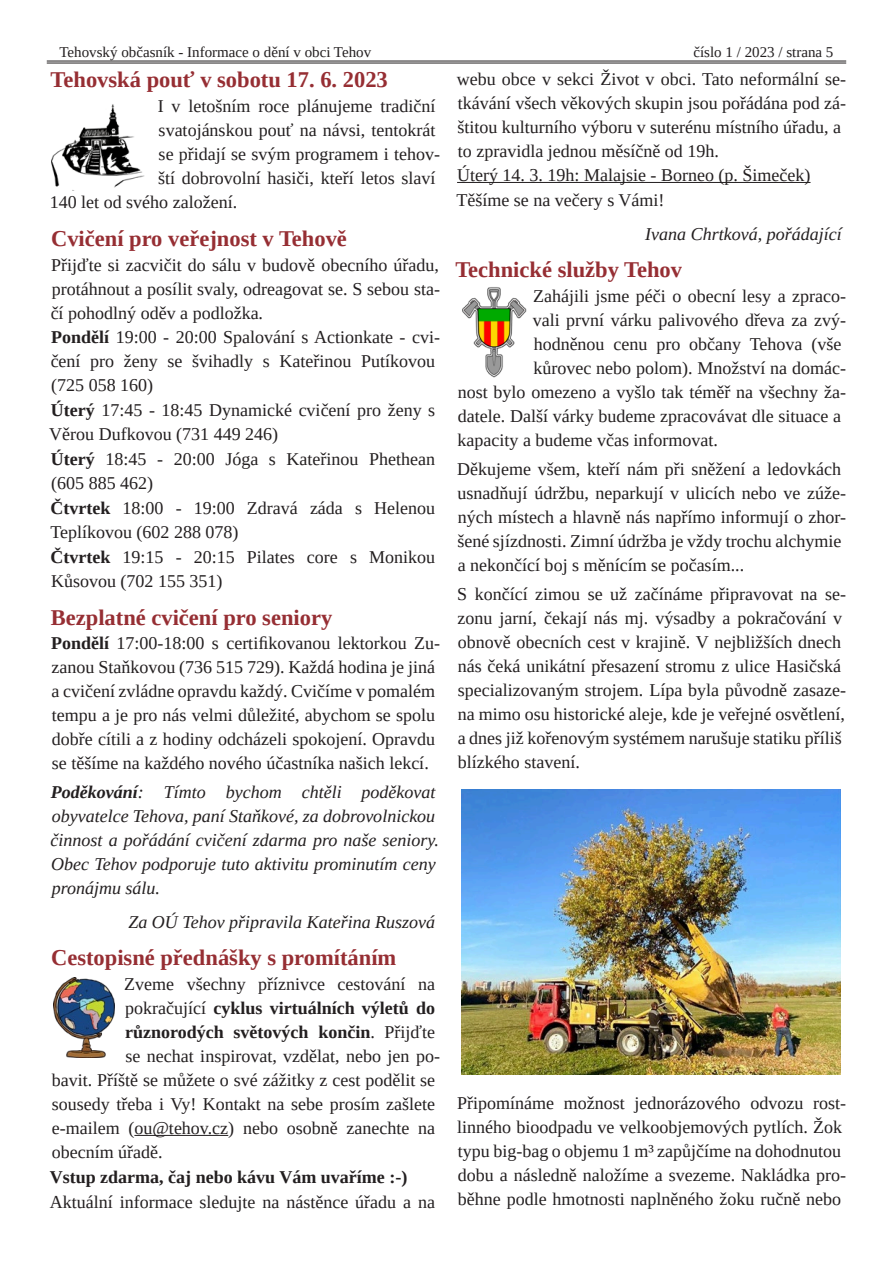
<style>
.page{position:relative;width:893px;height:1263px;background:#fff}
.page>*{position:absolute;margin:0;border:0;box-sizing:border-box;transform-origin:0 0}
.t1{font:700 22.5px "Liberation Serif";color:#962e33}
.t2{font:18px/24px "Liberation Serif";color:#231f20}
.t3{font:italic 18px/24px "Liberation Serif";color:#231f20}
.t4{font:700 18px "Liberation Serif";color:#231f20}
.t5{font:15px "Liberation Serif";color:#231f20}
.s1{font-weight:700}
.s2{font-weight:400}
</style>
<div class="page">
<hr style="left:134px;top:1135px;width:94px;height:1px;background:#231f20">
<img style="left:51px;top:104px;width:94px;height:87px">
<img style="left:53px;top:978px;width:62px;height:80px">
<hr style="left:457px;top:182px;width:353px;height:1px;background:#231f20">
<img style="left:462px;top:287px;width:65px;height:91px">
<img style="left:462px;top:790px;width:378px;height:285px">
<hr style="left:47px;top:61px;width:799px;height:1px;background:#231f20">
<hr style="left:47px;top:63px;width:799px;height:1px;background:#231f20">
<p class="t5" style="left:60px;top:42px;width:313px">Tehovský občasník - Informace o dění v obci Tehov</p>
<p class="t5" style="left:693px;top:42px;width:141px">číslo 1 / 2023 / strana 5</p>
<p class="t1" style="left:51px;top:65px;width:339px">Tehovská pouť v sobotu 17. 6. 2023</p>
<p class="t2" style="left:158px;top:94px;width:279px">I v letošním roce plánujeme tradiční</p>
<p class="t2" style="left:159px;top:118px;width:278px">svatojánskou pouť na návsi, tentokrát</p>
<p class="t2" style="left:159px;top:142px;width:283px">se přidají se svým programem i tehov-</p>
<p class="t2" style="left:158px;top:166px;width:279px">ští dobrovolní hasiči, kteří letos slaví</p>
<p class="t2" style="left:50px;top:190px;width:189px">140 let od svého založení.</p>
<p class="t1" style="left:51px;top:223px;width:297px">Cvičení pro veřejnost v Tehově</p>
<p class="t2" style="left:49px;top:252px;width:392px">Přijďte si zacvičit do sálu v budově obecního úřadu, protáhnout a posílit svaly, odreagovat se. S sebou sta&shy;čí pohodlný oděv a podložka.<br><span class="s1">Pondělí</span> 19:00 - 20:00 Spalování s Actionkate - cvi&shy;čení pro ženy se švihadly s Kateřinou Putíkovou (725 058 160)<br><span class="s1">Úterý</span> 17:45 - 18:45 Dynamické cvičení pro ženy s Věrou Dufkovou (731 449 246)<br><span class="s1">Úterý</span> 18:45 - 20:00 Jóga s Kateřinou Phethean (605 885 462)<br><span class="s1">Čtvrtek</span> 18:00 - 19:00 Zdravá záda s Helenou Teplíkovou (602 288 078)<br><span class="s1">Čtvrtek</span> 19:15 - 20:15 Pilates core s Monikou Kůsovou (702 155 351)</p>
<p class="t1" style="left:51px;top:602px;width:283px">Bezplatné cvičení pro seniory</p>
<p class="t2" style="left:51px;top:631px;width:390px"><span class="s1">Pondělí</span> 17:00-18:00 s certifikovanou lektorkou Zu&shy;zanou Staňkovou (736 515 729). Každá hodina je jiná a cvičení zvládne opravdu každý. Cvičíme v pomalém tempu a je pro nás velmi důležité, abychom se spolu dobře cítili a z hodiny odcházeli spokojení. Opravdu se těšíme na každého nového účastníka našich lekcí.</p>
<p class="t3" style="left:51px;top:780px;width:390px"><span class="s1">Poděkování</span>: Tímto bychom chtěli poděkovat obyvatelce Tehova, paní Staňkové, za dobrovolnickou činnost a pořádání cvičení zdarma pro naše seniory.<br>Obec Tehov podporuje tuto aktivitu prominutím ceny pronájmu sálu.</p>
<p class="t3" style="left:128px;top:910px;width:308px">Za OÚ Tehov připravila Kateřina Ruszová</p>
<p class="t1" style="left:51px;top:943px;width:347px">Cestopisné přednášky s promítáním</p>
<p class="t2" style="left:124px;top:972px;width:312px">Zveme všechny příznivce cestování na</p>
<p class="t4" style="left:125px;top:996px;width:311px"><span class="s2">pokračující</span> cyklus virtuálních výletů do</p>
<p class="t4" style="left:125px;top:1020px;width:312px">různorodých světových končin<span class="s2">. Přijďte</span></p>
<p class="t2" style="left:125px;top:1044px;width:316px">se nechat inspirovat, vzdělat, nebo jen po-</p>
<p class="t2" style="left:52px;top:1068px;width:385px">bavit. Příště se můžete o své zážitky z cest podělit se</p>
<p class="t2" style="left:52px;top:1092px;width:385px">sousedy třeba i Vy! Kontakt na sebe prosím zašlete</p>
<p class="t2" style="left:52px;top:1116px;width:385px">e-mailem (ou@tehov.cz) nebo osobně zanechte na</p>
<p class="t2" style="left:52px;top:1140px;width:112px">obecním úřadě.</p>
<p class="t4" style="left:50px;top:1165px;width:359px">Vstup zdarma, čaj nebo kávu Vám uvaříme :-)</p>
<p class="t2" style="left:50px;top:1190px;width:387px">Aktuální informace sledujte na nástěnce úřadu a na</p>
<p class="t2" style="left:456px;top:66px;width:391px">webu obce v sekci Život v obci. Tato neformální se&shy;tkávání všech věkových skupin jsou pořádána pod zá&shy;štitou kulturního výboru v suterénu místního úřadu, a to zpravidla jednou měsíčně od 19h.<br>Úterý 14. 3. 19h: Malajsie - Borneo (p. Šimeček)<br>Těšíme se na večery s Vámi!</p>
<p class="t3" style="left:645px;top:221px;width:198px">Ivana Chrtková, pořádající</p>
<p class="t1" style="left:455px;top:254px;width:228px">Technické služby Tehov</p>
<p class="t2" style="left:533px;top:284px;width:315px">Zahájili jsme péči o obecní lesy a zpraco-</p>
<p class="t2" style="left:533px;top:308px;width:315px">vali první várku palivového dřeva za zvý-</p>
<p class="t2" style="left:534px;top:332px;width:309px">hodněnou cenu pro občany Tehova (vše</p>
<p class="t2" style="left:533px;top:356px;width:314px">kůrovec nebo polom). Množství na domác-</p>
<p class="t2" style="left:458px;top:380px;width:390px">nost bylo omezeno a vyšlo tak téměř na všechny ža-</p>
<p class="t2" style="left:458px;top:404px;width:385px">datele. Další várky budeme zpracovávat dle situace a</p>
<p class="t2" style="left:457px;top:428px;width:262px">kapacity a budeme včas informovat.</p>
<p class="t2" style="left:457px;top:457px;width:390px">Děkujeme všem, kteří nám při sněžení a ledovkách usnadňují údržbu, neparkují v ulicích nebo ve zúže&shy;ných místech a hlavně nás napřímo informují o zhor&shy;šené sjízdnosti. Zimní údržba je vždy trochu alchymie a nekončící boj s měnícím se počasím...</p>
<p class="t2" style="left:457px;top:582px;width:390px">S končící zimou se už začínáme připravovat na se&shy;zonu jarní, čekají nás mj. výsadby a pokračování v obnově obecních cest v krajině. V nejbližších dnech nás čeká unikátní přesazení stromu z ulice Hasičská specializovaným strojem. Lípa byla původně zasaze&shy;na mimo osu historické aleje, kde je veřejné osvětlení, a dnes již kořenovým systémem narušuje statiku příliš blízkého stavení.</p>
<p class="t2" style="left:457px;top:1091px;width:390px">Připomínáme možnost jednorázového odvozu rost&shy;linného bioodpadu ve velkoobjemových pytlích. Žok typu big-bag o objemu 1 m³ zapůjčíme na dohodnutou dobu a následně naložíme a svezeme. Nakládka pro&shy;běhne podle hmotnosti naplněného žoku ručně nebo</p>
</div>
